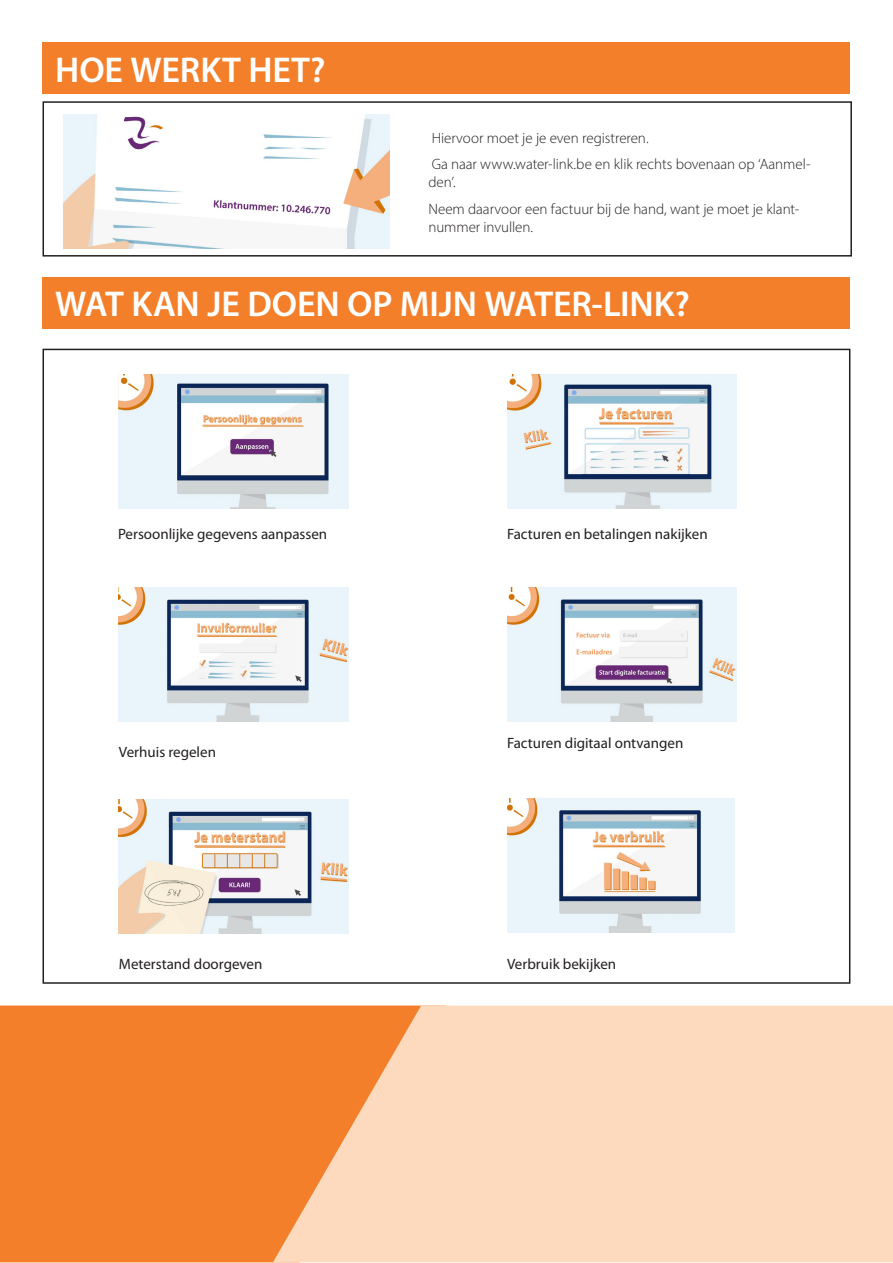
<style>
.page{position:relative;width:893px;height:1263px;background:#fff}
.page>*{position:absolute;margin:0;border:0;box-sizing:border-box;transform-origin:0 0}
.t1{font:600 36px "Myriad Pro";letter-spacing:-.005em;color:#fff}
.body{font:300 15px/18px "Myriad Pro";letter-spacing:-.005em;color:#231f20}
.body-2{font:15px "Myriad Pro";color:#231f20}
</style>
<div class="page">
<div style="left:0;top:1005px;width:273px;height:257px;background:#f47f2a"></div>
<div style="left:43px;top:43px;width:807px;height:51px;background:#f47f2a"></div>
<svg style="left:273px;top:1005px;width:620px;height:257px;background:#fbcfac"></svg>
<img style="left:64px;top:114px;width:325px;height:134px">
<div style="left:43px;top:101px;width:809px;height:156px;border:2px solid #231f20"></div>
<img style="left:119px;top:375px;width:229px;height:134px">
<img style="left:507px;top:588px;width:230px;height:134px">
<img style="left:507px;top:375px;width:230px;height:134px">
<img style="left:119px;top:588px;width:229px;height:134px">
<img style="left:119px;top:799px;width:229px;height:134px">
<img style="left:507px;top:798px;width:228px;height:134px">
<div style="left:43px;top:277px;width:807px;height:51px;background:#f47f2a"></div>
<p class="t1" style="left:55px;top:47px;width:272px">HOE WERKT HET?</p>
<p class="body" style="left:432px;top:129px;width:218px">Hiervoor moet je je even registreren.</p>
<p class="body" style="left:428px;top:155px;width:384px">Ga naar www.water-link.be en klik rechts bovenaan op ‘Aanmel&shy;den’.</p>
<p class="body" style="left:428px;top:200px;width:372px">Neem daarvoor een factuur bij de hand, want je moet je klant&shy;nummer invullen.</p>
<p class="t1" style="left:55px;top:281px;width:636px">WAT KAN JE DOEN OP MIJN WATER-LINK?</p>
<p class="body-2" style="left:118px;top:524px;width:211px">Persoonlijke gegevens aanpassen</p>
<p class="body-2" style="left:119px;top:743px;width:99px">Verhuis regelen</p>
<p class="body-2" style="left:507px;top:524px;width:202px">Facturen en betalingen nakijken</p>
<p class="body-2" style="left:507px;top:734px;width:178px">Facturen digitaal ontvangen</p>
<p class="body-2" style="left:119px;top:954px;width:145px">Meterstand doorgeven</p>
<p class="body-2" style="left:507px;top:954px;width:111px">Verbruik bekijken</p>
</div>
